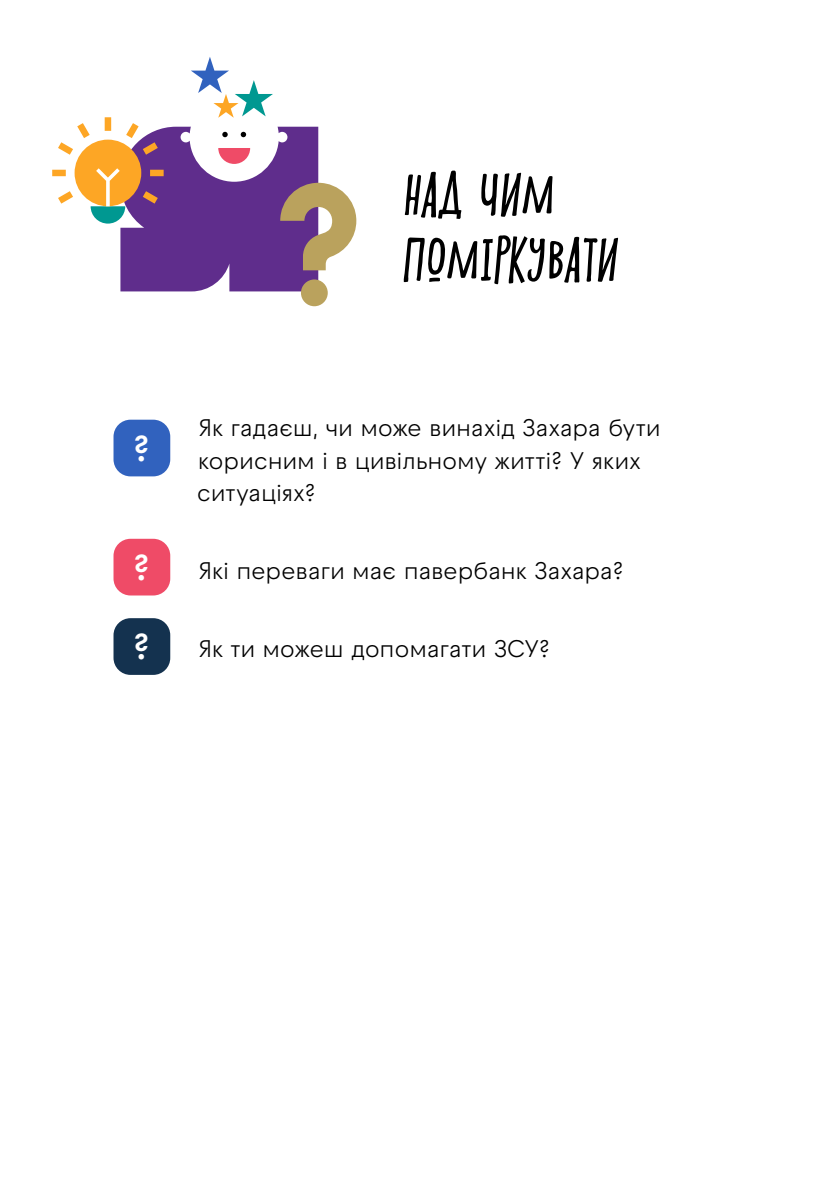
<style>
.page{position:relative;width:840px;height:1191px;background:#fff}
.page>*{position:absolute;margin:0;border:0;box-sizing:border-box;transform-origin:0 0}
.t1{font:italic 52px/65px "Shnobel";letter-spacing:-.025em;color:#000}
.t2{font:600 36px "Raptor V3 Premium";color:#fff}
.t3{font:24px/32.4px "Raptor V3 Premium";letter-spacing:-.015em;color:#000}
</style>
<div class="page">
<svg style="left:52px;top:57px;width:304px;height:249px"></svg>
<div style="left:113px;top:420px;width:57px;height:56px;background:#3162be;border-radius:17px"></div>
<div style="left:113px;top:539px;width:57px;height:56px;background:#ef4b67;border-radius:17px"></div>
<div style="left:113px;top:618px;width:57px;height:57px;background:#14324f;border-radius:17px"></div>
<h1 class="t1" style="left:403px;top:162px;width:217px">НАД ЧИМ<br>ПОМІРКУВАТИ</h1>
<h2 class="t2" style="left:133px;top:422px;width:19px">?</h2>
<h2 class="t2" style="left:133px;top:541px;width:19px">?</h2>
<h2 class="t2" style="left:133px;top:620px;width:19px">?</h2>
<p class="t3" style="left:197px;top:412px;width:465px">Як гадаєш, чи може винахід Захара бути корисним і в цивільному житті? У яких ситуаціях?</p>
<p class="t3" style="left:199px;top:554px;width:426px">Які переваги має павербанк Захара?</p>
<p class="t3" style="left:199px;top:632px;width:352px">Як ти можеш допомагати ЗСУ?</p>
</div>
